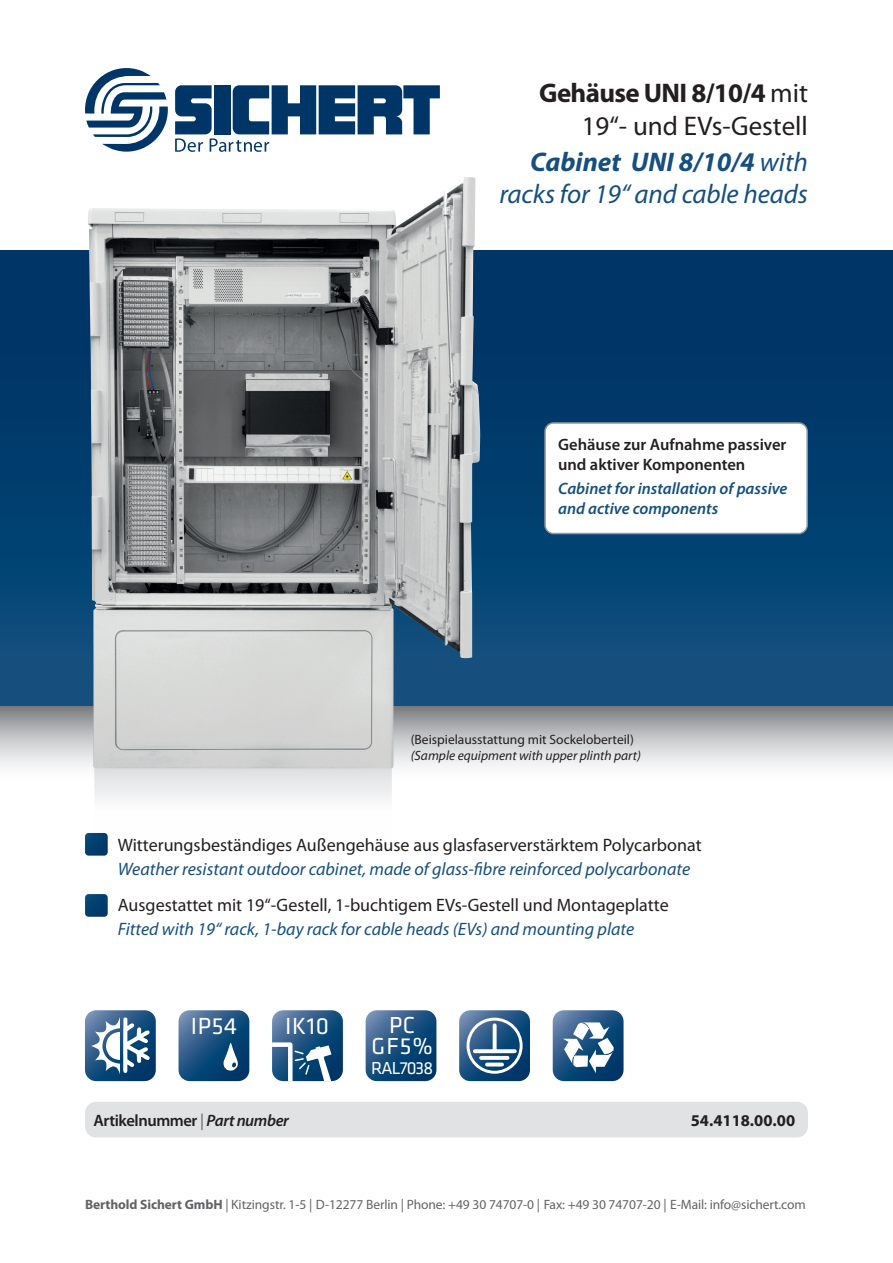
<style>
.page{position:relative;width:893px;height:1263px;background:#fff}
.page>*{position:absolute;margin:0;border:0;box-sizing:border-box;transform-origin:0 0}
.t1{font:italic 27px/32.4px "Myriad Pro";letter-spacing:-.005em;color:#164f7e;text-align:right}
.t2{font:27px/32.4px "Myriad Pro";color:#231f20;text-align:right}
.t3{font:24.15px "Klavika";letter-spacing:.025em;color:#fff}
.t4{font:24px/21px "Klavika";color:#fff;text-align:center}
.t5{font:18px "Myriad Pro";color:#231f20}
.t6{font:italic 18px "Myriad Pro";color:#164f7e}
.t7{font:18px "Klavika";letter-spacing:-.05em;color:#fff}
.t8{font:italic 600 16.5px/19.8px "Myriad Pro";color:#164f7e}
.t9{font:600 16.5px/19.8px "Myriad Pro";color:#231f20}
.t10{font:600 16.5px "Myriad Pro";letter-spacing:-.025em;color:#231f20}
.t11{font:700 16.5px "Myriad Pro";color:#231f20}
.t12{font:13.5px "Myriad Pro";letter-spacing:-.005em;color:#636366}
.t13{font:13.5px "Myriad Pro";color:#231f20}
.t14{font:italic 13.5px "Myriad Pro";color:#231f20}
.s1{font-weight:700}
.s2{font-weight:400;color:#636366}
.s3{font-style:italic}
</style>
<div class="page">
<svg style="left:0;top:706px;width:893px;height:63px;background:#c0c1c3"></svg>
<div style="left:0;top:251px;width:893px;height:455px;background:linear-gradient(to bottom,#003162,#0f4f7e)"></div>
<img style="left:88px;top:177px;width:392px;height:591px">
<div style="left:545px;top:423px;width:262px;height:110px;background:#fff;border-radius:9px"></div>
<div style="left:544px;top:422px;width:264px;height:112px;border:2px solid #939598;border-radius:9px"></div>
<svg style="left:85px;top:764px;width:307px;height:92px"></svg>
<svg style="left:85px;top:894px;width:23px;height:23px"></svg>
<svg style="left:459px;top:1010px;width:71px;height:71px;background:#36648e"></svg>
<svg style="left:366px;top:1010px;width:70px;height:71px;background:#225683"></svg>
<svg style="left:85px;top:1010px;width:71px;height:71px"></svg>
<svg style="left:179px;top:1010px;width:70px;height:71px;background:#2e5e89"></svg>
<svg style="left:272px;top:1010px;width:71px;height:72px;background:#477197"></svg>
<svg style="left:553px;top:1010px;width:71px;height:71px"></svg>
<div style="left:467px;top:1018px;width:56px;height:56px;border:3px solid #fff;border-radius:50%"></div>
<svg style="left:493px;top:1025px;width:4px;height:24px"></svg>
<svg style="left:475px;top:1049px;width:40px;height:4px"></svg>
<svg style="left:481px;top:1056px;width:27px;height:4px"></svg>
<svg style="left:487px;top:1062px;width:15px;height:4px"></svg>
<svg style="left:85px;top:68px;width:83px;height:84px"></svg>
<svg style="left:175px;top:85px;width:265px;height:67px"></svg>
<div style="left:85px;top:1102px;width:723px;height:35px;background:#e1e2e4;border-radius:11px"></div>
<h1 class="t2" style="left:539px;top:76px;width:270px"><span class="s1">Gehäuse UNI 8/10/4</span> mit<br>19“- und EVs-Gestell</h1>
<h1 class="t1" style="left:500px;top:145px;width:310px"><span class="s1">Cabinet UNI 8/10/4</span> with racks for 19“ and cable heads</h1>
<p class="t9" style="left:558px;top:434px;width:230px">Gehäuse zur Aufnahme passiver und aktiver Komponenten</p>
<p class="t8" style="left:558px;top:478px;width:231px">Cabinet for installation of passive and active components</p>
<p class="t13" style="left:411px;top:731px;width:225px">(Beispielausstattung mit Sockeloberteil)</p>
<p class="t14" style="left:411px;top:747px;width:232px">(Sample equipment with upper plinth part)</p>
<p class="t5" style="left:118px;top:834px;width:585px">Witterungsbeständiges Außengehäuse aus glasfaserverstärktem Polycarbonat</p>
<p class="t6" style="left:118px;top:858px;width:574px">Weather resistant outdoor cabinet, made of glass-fibre reinforced polycarbonate</p>
<p class="t5" style="left:118px;top:894px;width:552px">Ausgestattet mit 19“-Gestell, 1-buchtigem EVs-Gestell und Montageplatte</p>
<p class="t6" style="left:118px;top:918px;width:518px">Fitted with 19“ rack, 1-bay rack for cable heads (EVs) and mounting plate</p>
<h2 class="t3" style="left:191px;top:1013px;width:48px">IP54</h2>
<h3 class="t4" style="left:371px;top:1015px;width:63px">PC<br>GF5%</h3>
<p class="t7" style="left:371px;top:1058px;width:63px">RAL7038</p>
<h2 class="t3" style="left:285px;top:1013px;width:45px">IK10</h2>
<p class="t10" style="left:94px;top:1110px;width:197px">Artikelnummer <span class="s2">|</span> <span class="s3">Part number</span></p>
<p class="t11" style="left:691px;top:1110px;width:106px">54.4118.00.00</p>
<p class="t12" style="left:85px;top:1196px;width:722px"><span class="s1">Berthold Sichert GmbH</span> | Kitzingstr. 1-5 | D-12277 Berlin | Phone: +49 30 74707-0 | Fax: +49 30 74707-20 | E-Mail: info@sichert.com</p>
</div>
